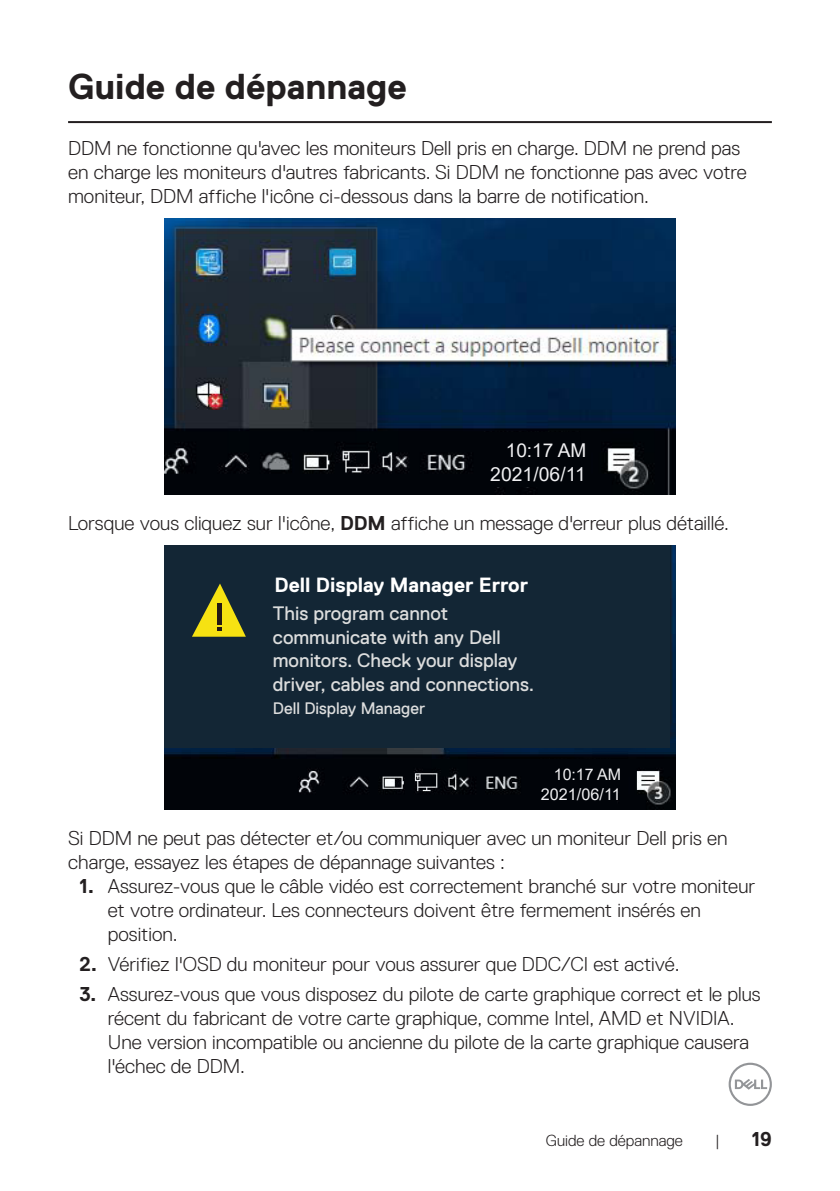
<style>
.page{position:relative;width:840px;height:1191px;background:#fff}
.page>*{position:absolute;margin:0;border:0;box-sizing:border-box;transform-origin:0 0}
.Head_1{font:700 36px "Dell Replica";color:#231f20}
.t1{font:700 20.6px "Dell Replica";color:#fff}
.Paragraph{font:300 20px/24px "Dell Replica";color:#231f20}
.t2{font:700 20px "Dell Replica";color:#231f20}
.t3{font:19.4px/23.4px "Dell Replica";color:#dcdddd}
.t4{font:19.4px "Arial";color:#f0f0f2}
.t5{font:19px "Arial";color:#f0f0f2}
.t6{font:16.6px "Dell Replica";color:#dcdddd}
.t7{font:16.2px "Arial";color:#f0f0f2}
.t8{font:300 16px "Dell Replica";color:#231f20}
.t9{font:16px "Arial";color:#f0f0f2}
.s1{font-weight:700}
</style>
<div class="page">
<svg style="left:728px;top:1062px;width:43px;height:44px"></svg>
<hr style="left:68px;top:121px;width:703px;height:2px;background:#231f20">
<img style="left:164px;top:218px;width:511px;height:276px">
<div style="left:475px;top:433px;width:104px;height:54px;background:#010409"></div>
<img style="left:164px;top:545px;width:511px;height:265px">
<div style="left:526px;top:759px;width:89px;height:47px;background:#010409"></div>
<div style="left:164px;top:545px;width:505px;height:203px;background:#132635"></div>
<svg style="left:192px;top:583px;width:54px;height:53px"></svg>
<p class="Head_1" style="left:68px;top:66px;width:340px">Guide de dépannage</p>
<p class="Paragraph" style="left:68px;top:136px;width:679px">DDM ne fonctionne qu'avec les moniteurs Dell pris en charge. DDM ne prend pas en charge les moniteurs d'autres fabricants. Si DDM ne fonctionne pas avec votre moniteur, DDM affiche l'icône ci-dessous dans la barre de notification.</p>
<p class="t5" style="left:505px;top:437px;width:82px">10:17 AM</p>
<p class="t4" style="left:490px;top:460px;width:97px">2021/06/11</p>
<p class="Paragraph" style="left:68px;top:511px;width:662px">Lorsque vous cliquez sur l'icône, <span class="s1">DDM</span> affiche un message d'erreur plus détaillé.</p>
<p class="t1" style="left:274px;top:573px;width:255px">Dell Display Manager Error</p>
<p class="t3" style="left:273px;top:602px;width:263px">This program cannot communicate with any Dell monitors. Check your display driver, cables and connections.</p>
<p class="t6" style="left:273px;top:699px;width:154px">Dell Display Manager</p>
<p class="t9" style="left:553px;top:763px;width:69px">10:17 AM</p>
<p class="t7" style="left:540px;top:783px;width:81px">2021/06/11</p>
<p class="Paragraph" style="left:68px;top:826px;width:660px">Si DDM ne peut pas détecter et/ou communiquer avec un moniteur Dell pris en charge, essayez les étapes de dépannage suivantes :</p>
<p class="Paragraph" style="left:108px;top:874px;width:648px;text-indent:-28px"><span class="s1">1.</span> Assurez-vous que le câble vidéo est correctement branché sur votre moniteur et votre ordinateur. Les connecteurs doivent être fermement insérés en position.</p>
<p class="Paragraph" style="left:79px;top:952px;width:601px"><span class="s1">2.</span> Vérifiez l'OSD du moniteur pour vous assurer que DDC/CI est activé.</p>
<p class="Paragraph" style="left:108px;top:982px;width:654px;text-indent:-28px"><span class="s1">3.</span> Assurez-vous que vous disposez du pilote de carte graphique correct et le plus récent du fabricant de votre carte graphique, comme Intel, AMD et NVIDIA.<br>Une version incompatible ou ancienne du pilote de la carte graphique causera l'échec de DDM.</p>
<p class="t8" style="left:545px;top:1131px;width:138px">Guide de dépannage</p>
<p class="t8" style="left:714px;top:1131px;width:6px">|</p>
<p class="t2" style="left:751px;top:1127px;width:21px">19</p>
</div>
